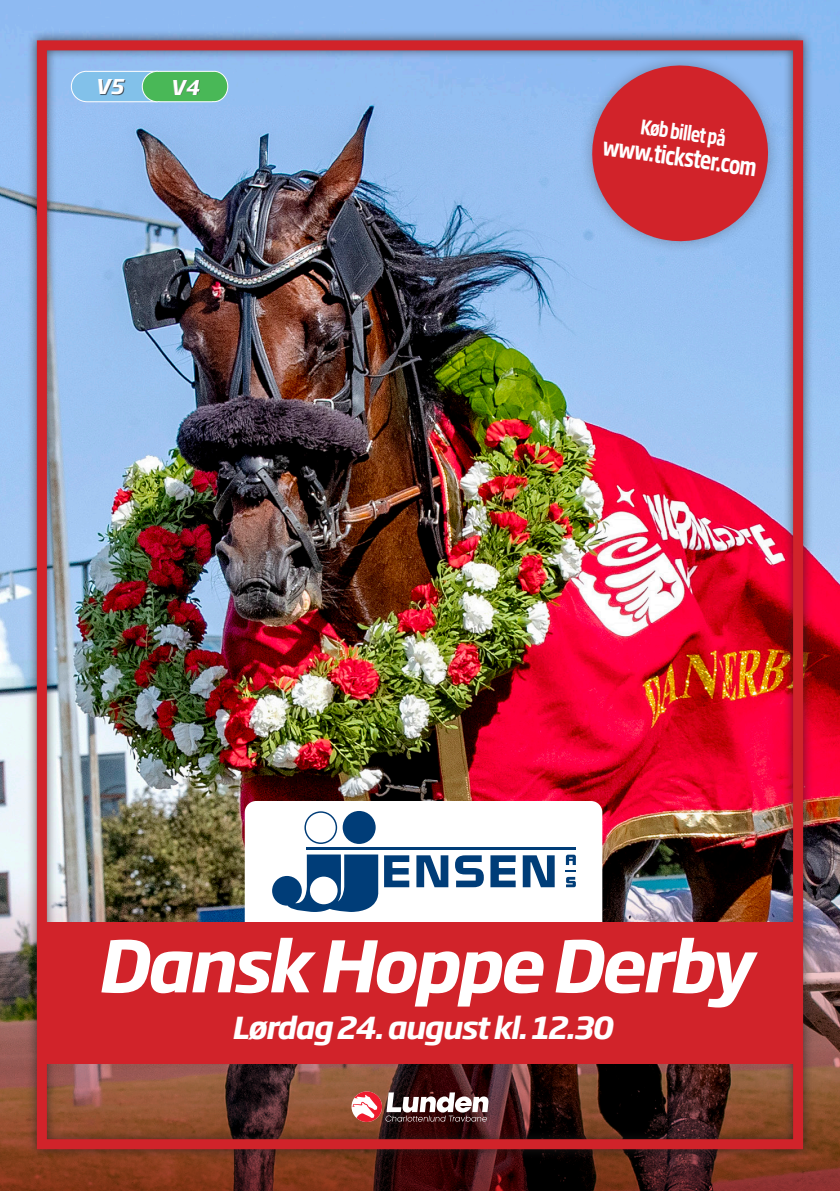
<style>
.page{position:relative;width:840px;height:1191px;background:#fff}
.page>*{position:absolute;margin:0;border:0;box-sizing:border-box;transform-origin:0 0}
.Rubrik{font:italic 700 70px "Soho Gothic Pro";letter-spacing:-.045em;color:#fff}
.Rubrik-2{font:italic 700 30px "Soho Gothic Pro";letter-spacing:-.045em;color:#fff}
.Rubrik-3{font:700 24px "Soho Gothic Pro";color:#fff;scale:.74 1}
.t1{font:italic 700 20.2px "Soho Gothic Pro";color:#fff}
.Rubrik-4{font:700 20px "Soho Gothic Pro";color:#fff;scale:.74 1}
</style>
<div class="page">
<img style="left:0;top:0;width:839px;height:694px">
<img style="left:0;top:694px;width:839px;height:497px">
<div style="left:26px;top:29px;width:787px;height:1131px;background:#231f20;opacity:.75"></div>
<div style="left:37px;top:40px;width:765px;height:1109px;border:10px solid #d1232a"></div>
<svg style="left:351px;top:1091px;width:137px;height:31px"></svg>
<div style="left:578px;top:52px;width:203px;height:202px;background:#231f20;opacity:.33"></div>
<svg style="left:582px;top:56px;width:194px;height:194px;background:#b9576e"></svg>
<div style="left:244px;top:801px;width:358px;height:141px;background:#fff;border-radius:11px"></div>
<div style="left:342px;top:811px;width:33px;height:33px;background:#003d78;border-radius:50%"></div>
<svg style="left:304px;top:811px;width:33px;height:33px"></svg>
<hr style="left:307px;top:847px;width:268px;height:3px;background:#003d78">
<svg style="left:416px;top:855px;width:32px;height:32px"></svg>
<svg style="left:522px;top:855px;width:32px;height:32px"></svg>
<svg style="left:455px;top:855px;width:28px;height:32px"></svg>
<svg style="left:490px;top:855px;width:25px;height:32px"></svg>
<svg style="left:272px;top:854px;width:137px;height:58px"></svg>
<svg style="left:565px;top:854px;width:11px;height:33px"></svg>
<div style="left:46px;top:922px;width:747px;height:142px;background:#d1232a"></div>
<p class="t1" style="left:95px;top:71px;width:30px">V5</p>
<p class="t1" style="left:170px;top:71px;width:31px">V4</p>
<p class="Rubrik-4" style="left:642px;top:111px;width:117px;rotate:8deg">Køb billet på</p>
<p class="Rubrik-3" style="left:605px;top:127px;width:211px;rotate:8deg">www.tickster.com</p>
<p class="Rubrik" style="left:96px;top:911px;width:657px">Dansk Hoppe Derby</p>
<p class="Rubrik-2" style="left:231px;top:1004px;width:382px">Lørdag 24. august kl. 12.30</p>
</div>
